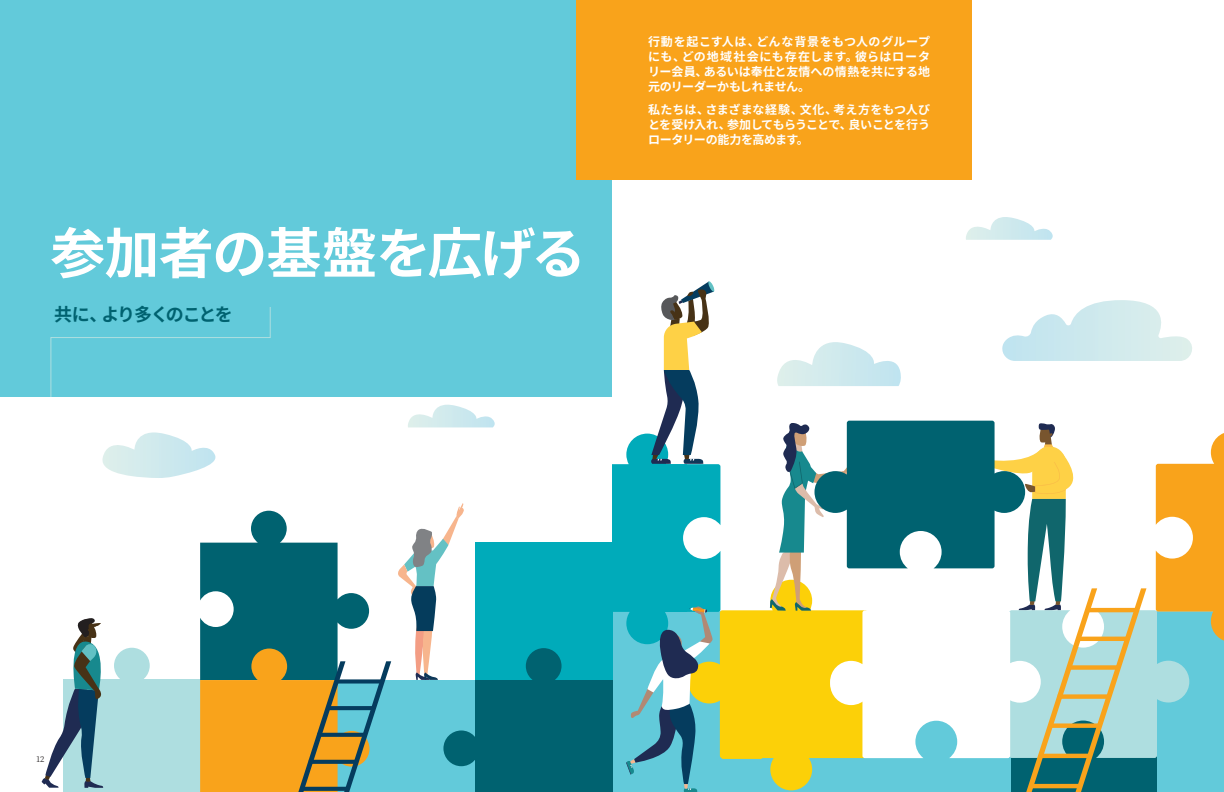
<style>
.page{position:relative;width:1224px;height:792px;background:#fff}
.page>*{position:absolute;margin:0;border:0;box-sizing:border-box;transform-origin:0 0}
.t1{font:700 55px "Noto Sans JP";letter-spacing:-.02em;color:#fff}
.t2{font:700 18px "Noto Sans JP";letter-spacing:-.08em;color:#006270}
.t3{font:700 12px/15px "Noto Sans JP";letter-spacing:-.015em;color:#fff;text-align:justify}
.t4{font:8px "Noto Serif JP";color:#231f20}
</style>
<div class="page">
<svg style="left:612px;top:281px;width:612px;height:511px"></svg>
<div style="left:0;top:0;width:612px;height:397px;background:#62cada"></div>
<div style="left:576px;top:0;width:396px;height:180px;background:#f9a31b"></div>
<svg style="left:398px;top:503px;width:66px;height:177px"></svg>
<svg style="left:102px;top:432px;width:114px;height:46px"></svg>
<div style="left:475px;top:543px;width:137px;height:137px;background:#00abba"></div>
<div style="left:338px;top:680px;width:137px;height:112px;background:#62cada"></div>
<div style="left:63px;top:680px;width:138px;height:112px;background:#aedee0"></div>
<div style="left:114px;top:648px;width:36px;height:35px;background:#aedee0;border-radius:50%"></div>
<div style="left:475px;top:680px;width:137px;height:112px;background:#006270"></div>
<div style="left:526px;top:648px;width:36px;height:36px;background:#006270;border-radius:50%"></div>
<div style="left:443px;top:730px;width:36px;height:36px;background:#006270;border-radius:50%"></div>
<svg style="left:200px;top:511px;width:191px;height:281px"></svg>
<svg style="left:42px;top:618px;width:66px;height:170px"></svg>
<svg style="left:966px;top:217px;width:87px;height:23px"></svg>
<svg style="left:408px;top:405px;width:87px;height:22px"></svg>
<svg style="left:50px;top:307px;width:221px;height:90px"></svg>
<h1 class="t1" style="left:50px;top:222px;width:537px">参加者の基盤を広げる</h1>
<h2 class="t2" style="left:54px;top:305px;width:180px">共に、より多くのことを</h2>
<p class="t3" style="left:648px;top:34px;width:284px">行動を起こす人は、どんな背景をもつ人のグループにも、どの地域社会にも存在します。彼らはロータリー会員、あるいは奉仕と友情への情熱を共にする地元のリーダーかもしれません。</p>
<p class="t3" style="left:648px;top:102px;width:284px">私たちは、さまざまな経験、文化、考え方をもつ人びとを受け入れ、参加してもらうことで、良いことを行うロータリーの能力を高めます。</p>
<p class="t4" style="left:36px;top:755px;width:10px">12</p>
</div>
